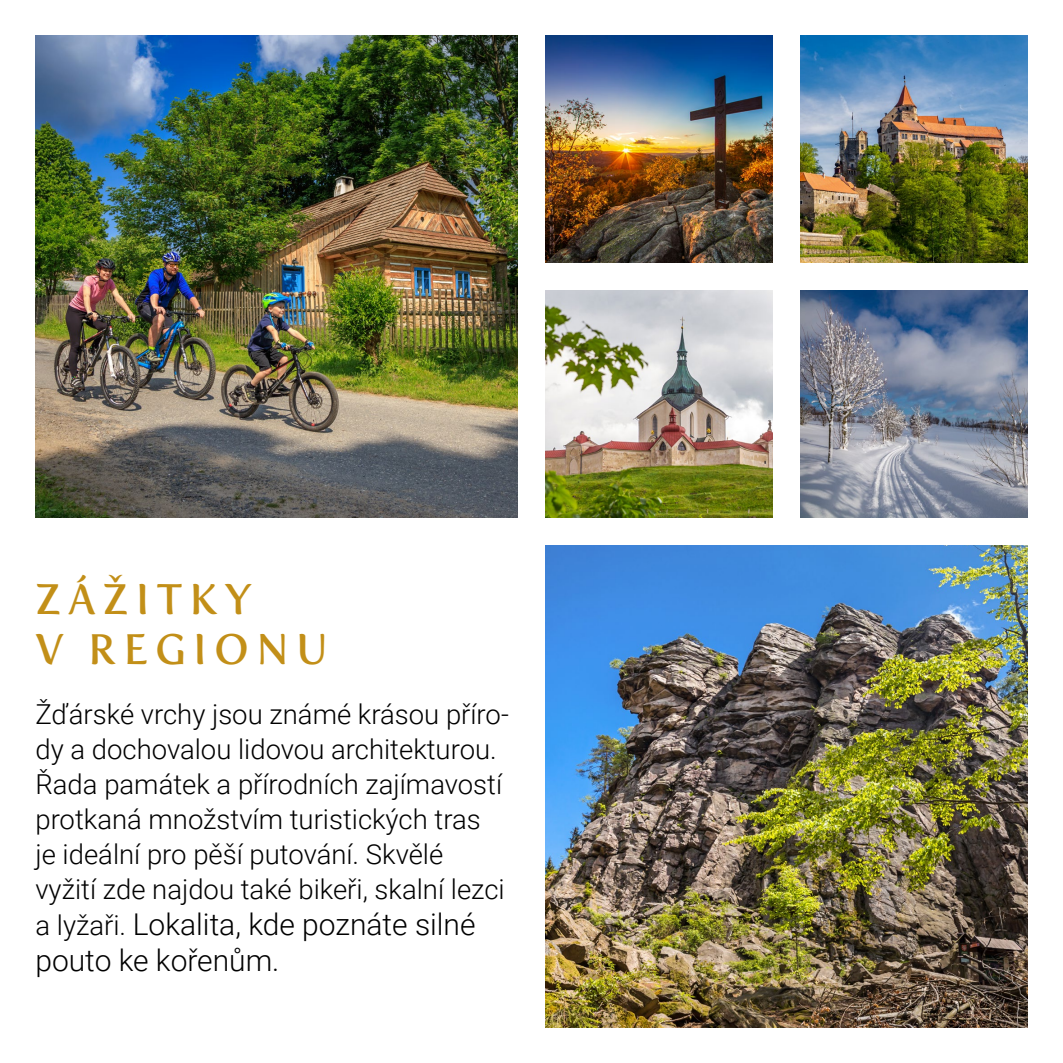
<style>
.page{position:relative;width:1063px;height:1063px;background:#fff}
.page>*{position:absolute;margin:0;border:0;box-sizing:border-box;transform-origin:0 0}
.t1{font:42.5px/50px "Fertigo Pro";letter-spacing:.17em;color:#c28f18}
.t2{font:300 30px/36px "Roboto";color:#000}
.t3{font:300 27.5px/35px "Roboto";color:#000}
.s1{font-size:27.5px}
</style>
<div class="page">
<img style="left:35px;top:35px;width:482px;height:482px">
<img style="left:546px;top:546px;width:482px;height:482px">
<img style="left:801px;top:35px;width:227px;height:227px">
<img style="left:546px;top:35px;width:226px;height:227px">
<img style="left:801px;top:291px;width:227px;height:226px">
<img style="left:546px;top:291px;width:226px;height:226px">
<h1 class="t1" style="left:35px;top:574px;width:294px">ZÁŽITKY<br>V REGIONU</h1>
<p class="t3" style="left:35px;top:696px;width:475px">Žďárské vrchy jsou známé krásou příro&shy;dy a dochovalou lidovou architekturou.<br>Řada památek a přírodních zajímavostí protkaná množstvím turistických tras<br>je ideální pro pěší putování. Skvělé vyžití zde najdou také bikeři, skalní lezci</p>
<p class="t2" style="left:35px;top:905px;width:442px"><span class="s1">a lyžaři.</span> Lokalita, kde poznáte silné pouto ke kořenům.</p>
</div>
